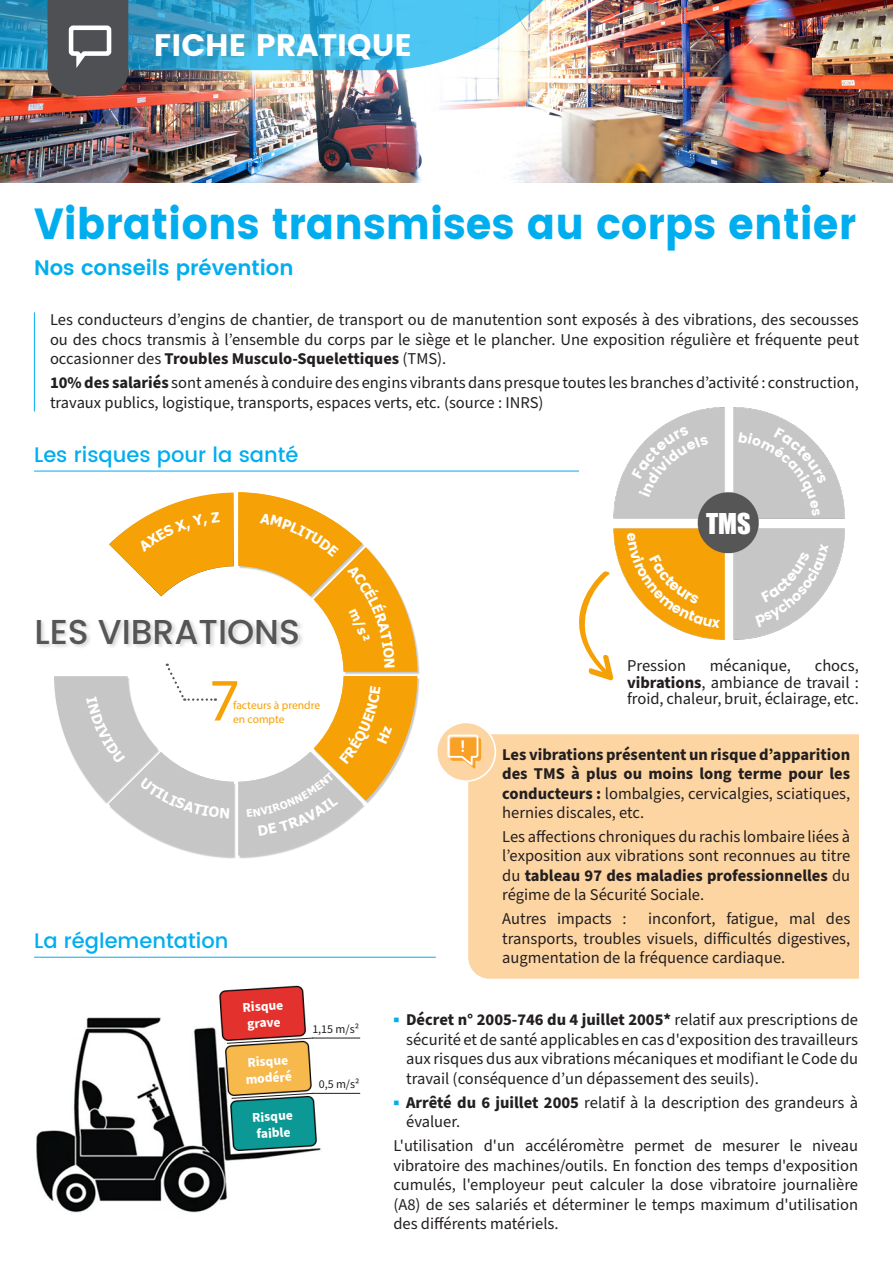
<style>
.page{position:relative;width:893px;height:1263px;background:#fff}
.page>*{position:absolute;margin:0;border:0;box-sizing:border-box;transform-origin:0 0}
.t1{font:60.45px "Myriad Pro";color:#f6a106}
.Titre_N1{font:43.5px "Poppins";color:#00aeef;scale:.94 1}
.t2{font:500 34.5px "Poppins";color:#575657}
.t3{font:30.9px "Poppins";color:#fff}
.Légende_photo{font:26.4px "Impact";color:#fff}
.Titre_N3{font:500 21px "Poppins";color:#00aeef}
.Titre_N2{font:600 21px "Poppins";color:#00aeef}
.Paragraphe_simple{font:16.5px/19.5px "Source Sans Pro";color:#231f20;text-align:justify}
.t4{font:700 16.5px/19.5px "Source Sans Pro";color:#231f20;text-align:justify}
.Liste_à_puces_N1{font:700 13.5px/16.5px "Source Sans Pro";color:#fff}
.Liste_à_puces_N1-2{font:12px "Source Sans Pro";color:#231f20}
.t5{font:11.55px/13.8px "Myriad Pro";color:#f6a106}
.s1{font-weight:700}
.s2{font-weight:400}
.s3{font-size:19.5px;color:#00aeef}
</style>
<div class="page">
<hr style="left:34px;top:471px;width:545px;height:1px;background:#00aeef">
<hr style="left:34px;top:312px;width:1px;height:99px;background:#00aeef">
<img style="left:0;top:0;width:893px;height:182px">
<img style="left:0;top:0;width:609px;height:95px">
<img style="left:38px;top:621px;width:16px;height:26px">
<div style="left:468px;top:734px;width:391px;height:245px;background:#fdd5a2"></div>
<div style="left:437px;top:722px;width:58px;height:59px;background:#fdd5a2;border-radius:50%"></div>
<div style="left:436px;top:722px;width:60px;height:60px;border:2px solid #fff;border-radius:50%"></div>
<svg style="left:447px;top:734px;width:34px;height:35px"></svg>
<img style="left:613px;top:407px;width:232px;height:233px">
<svg style="left:579px;top:571px;width:34px;height:110px"></svg>
<hr style="left:34px;top:957px;width:402px;height:1px;background:#00aeef">
<img style="left:36px;top:985px;width:325px;height:228px">
<hr style="left:312px;top:1038px;width:48px;height:1px;background:#231f20">
<svg style="left:226px;top:1037px;width:88px;height:7px"></svg>
<hr style="left:312px;top:1093px;width:48px;height:1px;background:#231f20">
<svg style="left:231px;top:1092px;width:83px;height:7px"></svg>
<svg style="left:54px;top:492px;width:363px;height:363px"></svg>
<svg style="left:632px;top:426px;width:77px;height:72px;background:#cbcacb"></svg>
<svg style="left:738px;top:427px;width:89px;height:89px;background:#c5c4c5"></svg>
<svg style="left:627px;top:533px;width:93px;height:95px;background:#f2a821"></svg>
<svg style="left:755px;top:544px;width:74px;height:83px;background:#cdcccd"></svg>
<p class="t3" style="left:154px;top:27px;width:260px">FICHE PRATIQUE</p>
<p class="Titre_N1" style="left:34px;top:198px;width:876px">Vibrations transmises au corps entier</p>
<p class="Titre_N2" style="left:34px;top:252px;width:261px">Nos conseils prévention</p>
<p class="Paragraphe_simple" style="left:50px;top:311px;width:810px">Les conducteurs d’engins de chantier, de transport ou de manutention sont exposés à des vibrations, des secousses ou des chocs transmis à l’ensemble du corps par le siège et le plancher. Une exposition régulière et fréquente peut occasionner des <span class="s1">Troubles Musculo-Squelettiques</span> (TMS).</p>
<p class="Paragraphe_simple" style="left:50px;top:373px;width:810px"><span class="s1">10% des salariés</span> sont amenés à conduire des engins vibrants dans presque toutes les branches d’activité : construction, travaux publics, logistique, transports, espaces verts, etc. (source : INRS)</p>
<p class="Titre_N3" style="left:34px;top:439px;width:266px">Les risques pour la santé</p>
<p class="t2" style="left:34px;top:611px;width:267px">LES VIBRATIONS</p>
<p class="t1" style="left:209px;top:663px;width:33px">7</p>
<p class="t5" style="left:233px;top:698px;width:89px">facteurs à prendre en compte</p>
<p class="Titre_N3" style="left:34px;top:925px;width:196px">La réglementation</p>
<p class="Liste_à_puces_N1" style="left:242px;top:999px;width:42px;rotate:-3deg">Risque grave</p>
<p class="Liste_à_puces_N1" style="left:245px;top:1054px;width:48px;rotate:-3deg">Risque modéré</p>
<p class="Liste_à_puces_N1" style="left:252px;top:1109px;width:42px;rotate:-3deg">Risque faible</p>
<p class="Liste_à_puces_N1-2" style="left:312px;top:1021px;width:48px">1,15 m/s²</p>
<p class="Liste_à_puces_N1-2" style="left:319px;top:1076px;width:42px">0,5 m/s²</p>
<p class="Légende_photo" style="left:706px;top:503px;width:46px">TMS</p>
<p class="Paragraphe_simple" style="left:627px;top:657px;width:60px">Pression</p>
<p class="Paragraphe_simple" style="left:710px;top:657px;width:83px">mécanique,</p>
<p class="Paragraphe_simple" style="left:627px;top:658px;width:233px;line-height:16.5px;text-indent:188px">chocs, <span class="s1">vibrations</span>, ambiance de travail : froid, chaleur, bruit, éclairage, etc.</p>
<p class="t4" style="left:502px;top:745px;width:349px">Les vibrations présentent un risque d’apparition des TMS à plus ou moins long terme pour les conducteurs : <span class="s2">lombalgies, cervicalgies, sciatiques, hernies discales, etc.</span></p>
<p class="Paragraphe_simple" style="left:502px;top:827px;width:349px">Les affections chroniques du rachis lombaire liées à l’exposition aux vibrations sont reconnues au titre du <span class="s1">tableau 97 des maladies professionnelles</span> du régime de la Sécurité Sociale.</p>
<p class="Paragraphe_simple" style="left:502px;top:909px;width:126px">Autres impacts :</p>
<p class="Paragraphe_simple" style="left:502px;top:909px;width:349px;text-indent:146px">inconfort, fatigue, mal des transports, troubles visuels, difficultés digestives, augmentation de la fréquence cardiaque.</p>
<p class="Paragraphe_simple" style="left:406px;top:1011px;width:454px;text-indent:-13px"><span class="s3">▪</span> <span class="s1">Décret n° 2005-746 du 4 juillet 2005*</span> relatif aux prescriptions de sécurité et de santé applicables en cas d'exposition des travailleurs aux risques dus aux vibrations mécaniques et modifiant le Code du travail (conséquence d’un dépassement des seuils).</p>
<p class="Paragraphe_simple" style="left:406px;top:1093px;width:453px;text-indent:-13px"><span class="s3">▪</span> <span class="s1">Arrêté du 6 juillet 2005</span> relatif à la description des grandeurs à évaluer.</p>
<p class="Paragraphe_simple" style="left:393px;top:1136px;width:466px">L'utilisation d'un accéléromètre permet de mesurer le niveau vibratoire des machines/outils. En fonction des temps d'exposition cumulés, l'employeur peut calculer la dose vibratoire journalière (A8) de ses salariés et déterminer le temps maximum d'utilisation des différents matériels.</p>
</div>
